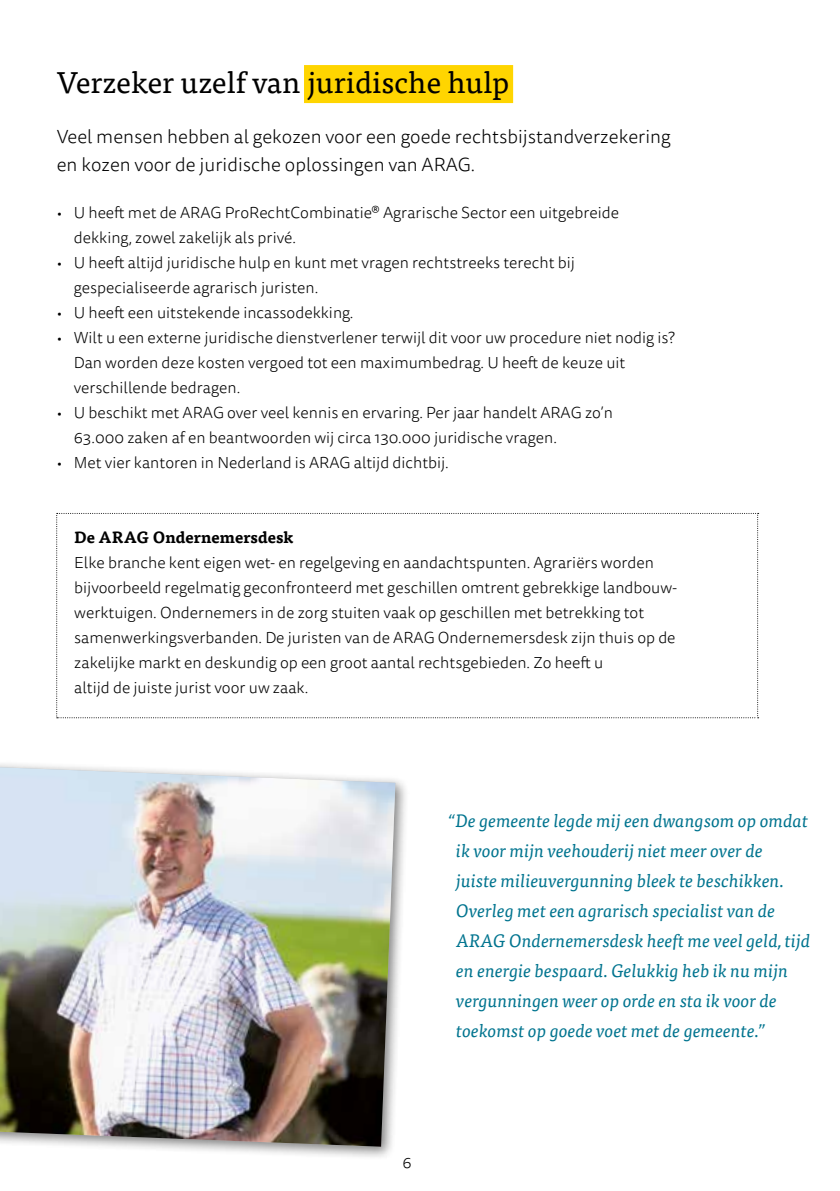
<style>
.page{position:relative;width:840px;height:1191px;background:#fff}
.page>*{position:absolute;margin:0;border:0;box-sizing:border-box;transform-origin:0 0}
.t1{font:30px "Tisa OT";color:#000}
.t2{font:300 19px/28.4px "Tisa Sans OT";color:#000}
.t3{font:italic 18px/30px "Tisa OT";color:#00748f}
.t4{font:300 16px/25px "Tisa Sans OT";color:#000}
.t5{font:700 16px "Tisa OT";color:#000}
</style>
<div class="page">
<div style="left:304px;top:65px;width:209px;height:38px;background:#ffd500"></div>
<svg style="left:56px;top:513px;width:702px;height:205px"></svg>
<div style="left:0;top:759px;width:410px;height:402px;background:#000;opacity:.5"></div>
<img style="left:0;top:767px;width:395px;height:379px">
<h1 class="t1" style="left:57px;top:65px;width:454px">Verzeker uzelf van juridische hulp</h1>
<p class="t2" style="left:57px;top:123px;width:615px">Veel mensen hebben al gekozen voor een goede rechtsbijstandverzekering en kozen voor de juridische oplossingen van ARAG.</p>
<p class="t4" style="left:74px;top:201px;width:546px;text-indent:-17px">• U heeft met de ARAG ProRechtCombinatie® Agrarische Sector een uitgebreide dekking, zowel zakelijk als privé.</p>
<p class="t4" style="left:74px;top:251px;width:502px;text-indent:-17px">• U heeft altijd juridische hulp en kunt met vragen rechtstreeks terecht bij gespecialiseerde agrarisch juristen.</p>
<p class="t4" style="left:57px;top:301px;width:298px">• U heeft een uitstekende incassodekking.</p>
<p class="t4" style="left:74px;top:326px;width:602px;text-indent:-17px">• Wilt u een externe juridische dienstverlener terwijl dit voor uw procedure niet nodig is?<br>Dan worden deze kosten vergoed tot een maximumbedrag. U heeft de keuze uit verschillende bedragen.</p>
<p class="t4" style="left:74px;top:401px;width:540px;text-indent:-17px">• U beschikt met ARAG over veel kennis en ervaring. Per jaar handelt ARAG zo’n<br>63.000 zaken af en beantwoorden wij circa 130.000 juridische vragen.</p>
<p class="t4" style="left:57px;top:451px;width:393px">• Met vier kantoren in Nederland is ARAG altijd dichtbij.</p>
<p class="t5" style="left:74px;top:527px;width:221px">De ARAG Ondernemersdesk</p>
<p class="t4" style="left:74px;top:551px;width:604px">Elke branche kent eigen wet- en regelgeving en aandachtspunten. Agrariërs worden bijvoorbeeld regelmatig geconfronteerd met geschillen omtrent gebrekkige landbouw&shy;werktuigen. Ondernemers in de zorg stuiten vaak op geschillen met betrekking tot samenwerkingsverbanden. De juristen van de ARAG Ondernemersdesk zijn thuis op de zakelijke markt en deskundig op een groot aantal rechtsgebieden. Zo heeft u<br>altijd de juiste jurist voor uw zaak.</p>
<p class="t3" style="left:456px;top:805px;width:356px;text-indent:-8px">“De gemeente legde mij een dwangsom op omdat ik voor mijn veehouderij niet meer over de<br>juiste milieuvergunning bleek te beschikken.<br>Overleg met een agrarisch specialist van de ARAG Ondernemersdesk heeft me veel geld, tijd en energie bespaard. Gelukkig heb ik nu mijn vergunningen weer op orde en sta ik voor de toekomst op goede voet met de gemeente.”</p>
<p class="t4" style="left:402px;top:1151px;width:11px">6</p>
</div>
